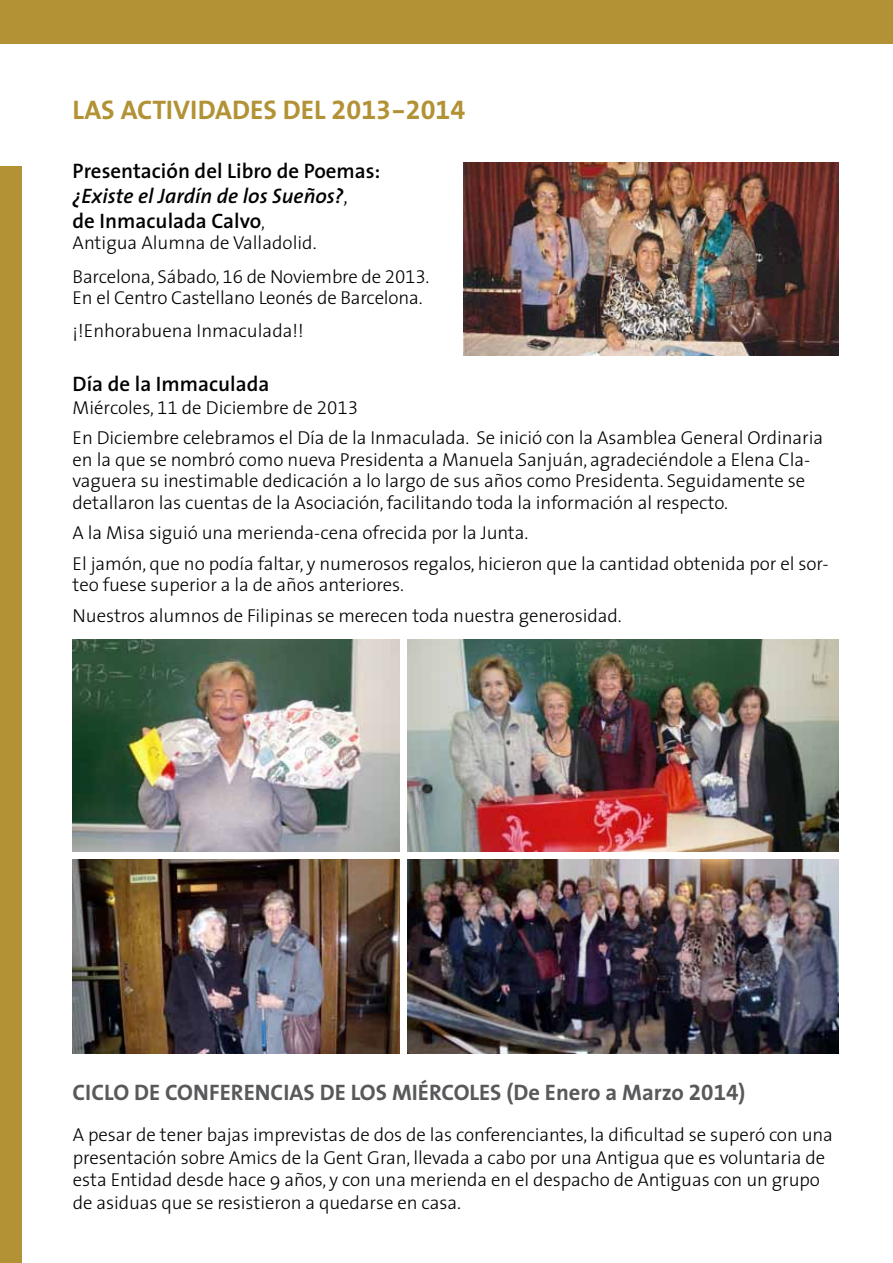
<style>
.page{position:relative;width:893px;height:1263px;background:#fff}
.page>*{position:absolute;margin:0;border:0;box-sizing:border-box;transform-origin:0 0}
.t1{font:700 27px "The Sans";color:#b29235}
.t2{font:700 22.5px "The Sans";color:#58595b}
.t3{font:600 21px/25.2px "The Sans";color:#000}
.t4{font:300 18.75px/22.5px "The Sans";letter-spacing:-.005em;color:#000}
.s1{font-family:"The Sans Bold Expert";font-weight:400}
.s2{font-style:italic}
.s3{font-weight:300}
.s4{font-weight:300;font-size:18.75px}
.s5{font-family:"The Sans Light Expert";font-weight:400}
</style>
<div class="page">
<div style="left:0;top:0;width:893px;height:43px;background:#b29235"></div>
<div style="left:0;top:167px;width:21px;height:1096px;background:#b29235"></div>
<img style="left:463px;top:162px;width:376px;height:193px">
<img style="left:73px;top:639px;width:326px;height:213px">
<img style="left:408px;top:639px;width:431px;height:213px">
<img style="left:408px;top:859px;width:431px;height:194px">
<img style="left:72px;top:859px;width:327px;height:194px">
<h1 class="t1" style="left:73px;top:87px;width:394px">LAS ACTIVIDADES DEL <span class="s1">2013-2014</span></h1>
<p class="t3" style="left:73px;top:157px;width:309px">Presentación del Libro de Poemas: <span class="s2">¿Existe el Jardín de los Sueños?</span><span class="s3">,<br></span>de Inmaculada Calvo<span class="s4">,</span></p>
<p class="t4" style="left:73px;top:225px;width:358px;line-height:33.8px">Antigua Alumna de Valladolid.<br>Barcelona, Sábado, <span class="s5">16</span> de Noviembre de <span class="s5">2013</span>.</p>
<p class="t4" style="left:73px;top:280px;width:351px;line-height:33.8px">En el Centro Castellano Leonés de Barcelona. ¡!Enhorabuena Inmaculada!!</p>
<p class="t3" style="left:73px;top:371px;width:198px">Día de la Immaculada</p>
<p class="t4" style="left:73px;top:391px;width:752px;line-height:30.3px">Miércoles, <span class="s5">11</span> de Diciembre de <span class="s5">2013<br></span>En Diciembre celebramos el Día de la Inmaculada. Se inició con la Asamblea General Ordinaria</p>
<p class="t4" style="left:73px;top:448px;width:739px;line-height:21.8px">en la que se nombró como nueva Presidenta a Manuela Sanjuán, agradeciéndole a Elena Cla&shy;vaguera su inestimable dedicación a lo largo de sus años como Presidenta. Seguidamente se detallaron las cuentas de la Asociación, facilitando toda la información al respecto.</p>
<p class="t4" style="left:73px;top:517px;width:757px;line-height:30.3px">A la Misa siguió una merienda-cena ofrecida por la Junta.<br>El jamón, que no podía faltar, y numerosos regalos, hicieron que la cantidad obtenida por el sor-</p>
<p class="t4" style="left:73px;top:569px;width:551px;line-height:30.3px">teo fuese superior a la de años anteriores.<br>Nuestros alumnos de Filipinas se merecen toda nuestra generosidad.</p>
<p class="t2" style="left:72px;top:1074px;width:674px">CICLO DE CONFERENCIAS DE LOS MIÉRCOLES (De Enero a Marzo <span class="s1">2014</span>)</p>
<p class="t4" style="left:73px;top:1123px;width:762px">A pesar de tener bajas imprevistas de dos de las conferenciantes, la dificultad se superó con una presentación sobre Amics de la Gent Gran, llevada a cabo por una Antigua que es voluntaria de esta Entidad desde hace 9 años, y con una merienda en el despacho de Antiguas con un grupo de asiduas que se resistieron a quedarse en casa.</p>
</div>
